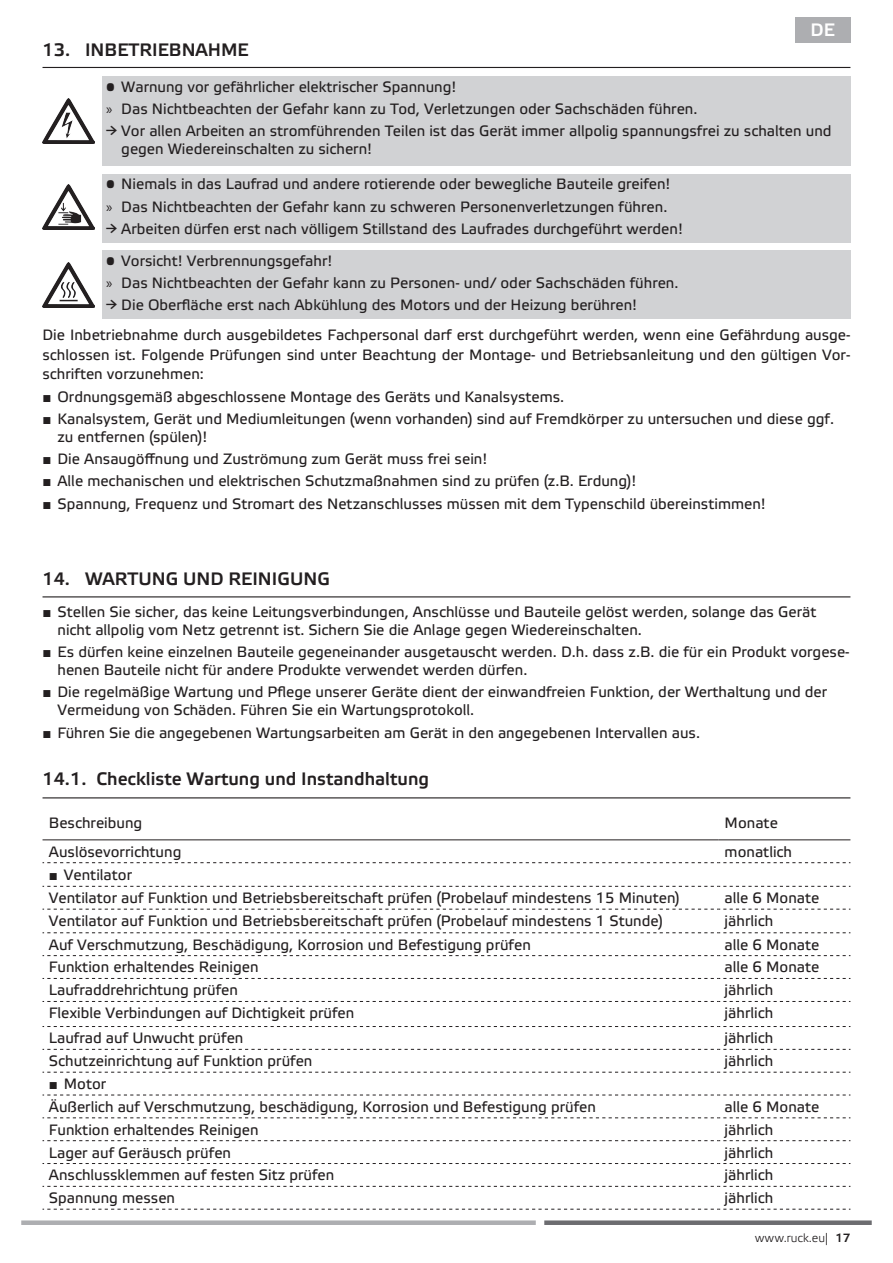
<style>
.page{position:relative;width:893px;height:1263px;background:#fff}
.page>*{position:absolute;margin:0;border:0;box-sizing:border-box;transform-origin:0 0}
.t1{font:500 18px "Etelka";color:#231f20}
.t2{font:500 18px "Etelka";color:#fff}
.t3{font:15px/18px "Etelka Text";color:#231f20}
.t4{font:300 12px "Etelka";color:#231f20}
.s1{font-family:"Myriad Pro"}
.s2{font-family:"Arial"}
.s3{font-weight:500}
</style>
<div class="page">
<div style="left:21px;top:1220px;width:515px;height:5px;background:#adaeb1"></div>
<div style="left:544px;top:1220px;width:328px;height:5px;background:#6c6c70"></div>
<img style="left:43px;top:184px;width:51px;height:46px">
<img style="left:43px;top:262px;width:51px;height:45px">
<img style="left:43px;top:99px;width:51px;height:45px">
<div style="left:795px;top:17px;width:55px;height:26px;background:#adaeb1"></div>
<div style="left:102px;top:251px;width:748px;height:68px;background:#d1d2d4"></div>
<div style="left:102px;top:174px;width:748px;height:68px;background:#d1d2d4"></div>
<div style="left:102px;top:77px;width:748px;height:89px;background:#d1d2d4"></div>
<hr style="left:43px;top:839px;width:676px;height:1px;background:#231f20">
<hr style="left:719px;top:839px;width:131px;height:1px;background:#231f20">
<svg style="left:43px;top:886px;width:807px;height:1px"></svg>
<svg style="left:43px;top:909px;width:807px;height:1px"></svg>
<svg style="left:43px;top:932px;width:807px;height:1px"></svg>
<svg style="left:43px;top:955px;width:807px;height:1px"></svg>
<svg style="left:43px;top:978px;width:807px;height:1px"></svg>
<svg style="left:43px;top:1001px;width:807px;height:1px"></svg>
<svg style="left:43px;top:1026px;width:807px;height:1px"></svg>
<svg style="left:43px;top:1049px;width:807px;height:1px"></svg>
<svg style="left:43px;top:1072px;width:807px;height:1px"></svg>
<svg style="left:43px;top:1095px;width:807px;height:1px"></svg>
<svg style="left:43px;top:1117px;width:807px;height:1px"></svg>
<svg style="left:43px;top:1140px;width:807px;height:1px"></svg>
<svg style="left:43px;top:1163px;width:807px;height:1px"></svg>
<svg style="left:43px;top:1186px;width:807px;height:1px"></svg>
<svg style="left:43px;top:1209px;width:807px;height:1px"></svg>
<svg style="left:43px;top:862px;width:807px;height:1px"></svg>
<hr style="left:43px;top:67px;width:807px;height:1px;background:#231f20">
<hr style="left:43px;top:596px;width:807px;height:1px;background:#231f20">
<hr style="left:43px;top:797px;width:807px;height:1px;background:#231f20">
<p class="t2" style="left:811px;top:20px;width:26px">DE</p>
<p class="t1" style="left:43px;top:39px;width:208px">13. INBETRIEBNAHME</p>
<p class="t3" style="left:106px;top:76px;width:593px;line-height:22.2px">• Warnung vor gefährlicher elektrischer Spannung!<br><span class="s1">»</span> Das Nichtbeachten der Gefahr kann zu Tod, Verletzungen oder Sachschäden führen.</p>
<p class="t3" style="left:121px;top:123px;width:712px;text-indent:-15px">→ Vor allen Arbeiten an stromführenden Teilen ist das Gerät immer allpolig spannungsfrei zu schalten und gegen Wiedereinschalten zu sichern!</p>
<p class="t3" style="left:106px;top:174px;width:566px;line-height:22.2px">• Niemals in das Laufrad und andere rotierende oder bewegliche Bauteile greifen! <span class="s1">»</span> Das Nichtbeachten der Gefahr kann zu schweren Personenverletzungen führen.</p>
<p class="t3" style="left:106px;top:220px;width:578px">→ Arbeiten dürfen erst nach völligem Stillstand des Laufrades durchgeführt werden!</p>
<p class="t3" style="left:106px;top:250px;width:574px;line-height:22.2px">• Vorsicht! Verbrennungsgefahr!<br><span class="s1">»</span> Das Nichtbeachten der Gefahr kann zu Personen- und/ oder Sachschäden führen.</p>
<p class="t3" style="left:43px;top:291px;width:809px;line-height:29.8px;text-indent:64px">→ Die Oberfläche erst nach Abkühlung des Motors und der Heizung berühren!<br>Die Inbetriebnahme durch ausgebildetes Fachpersonal darf erst durchgeführt werden, wenn eine Gefährdung ausge-</p>
<p class="t3" style="left:43px;top:346px;width:809px;line-height:19.5px">schlossen ist. Folgende Prüfungen sind unter Beachtung der Montage- und Betriebsanleitung und den gültigen Vor&shy;schriften vorzunehmen:</p>
<p class="t3" style="left:43px;top:388px;width:523px"><span class="s2">■</span> Ordnungsgemäß abgeschlossene Montage des Geräts und Kanalsystems.</p>
<p class="t3" style="left:58px;top:410px;width:778px;text-indent:-15px"><span class="s2">■</span> Kanalsystem, Gerät und Mediumleitungen (wenn vorhanden) sind auf Fremdkörper zu untersuchen und diese ggf. zu entfernen (spülen)!</p>
<p class="t3" style="left:43px;top:451px;width:446px"><span class="s2">■</span> Die Ansaugöffnung und Zuströmung zum Gerät muss frei sein!</p>
<p class="t3" style="left:43px;top:473px;width:595px"><span class="s2">■</span> Alle mechanischen und elektrischen Schutzmaßnahmen sind zu prüfen (z.B. Erdung)!</p>
<p class="t3" style="left:43px;top:495px;width:725px"><span class="s2">■</span> Spannung, Frequenz und Stromart des Netzanschlusses müssen mit dem Typenschild übereinstimmen!</p>
<p class="t1" style="left:43px;top:568px;width:289px">14. WARTUNG UND REINIGUNG</p>
<p class="t3" style="left:58px;top:603px;width:760px;text-indent:-15px"><span class="s2">■</span> Stellen Sie sicher, das keine Leitungsverbindungen, Anschlüsse und Bauteile gelöst werden, solange das Gerät nicht allpolig vom Netz getrennt ist. Sichern Sie die Anlage gegen Wiedereinschalten.</p>
<p class="t3" style="left:58px;top:643px;width:794px;text-indent:-15px"><span class="s2">■</span> Es dürfen keine einzelnen Bauteile gegeneinander ausgetauscht werden. D.h. dass z.B. die für ein Produkt vorgese&shy;henen Bauteile nicht für andere Produkte verwendet werden dürfen.</p>
<p class="t3" style="left:58px;top:684px;width:771px;text-indent:-15px"><span class="s2">■</span> Die regelmäßige Wartung und Pflege unserer Geräte dient der einwandfreien Funktion, der Werthaltung und der<br>Vermeidung von Schäden. Führen Sie ein Wartungsprotokoll.</p>
<p class="t3" style="left:43px;top:724px;width:659px"><span class="s2">■</span> Führen Sie die angegebenen Wartungsarbeiten am Gerät in den angegebenen Intervallen aus.</p>
<p class="t1" style="left:43px;top:768px;width:388px">14.1. Checkliste Wartung und Instandhaltung</p>
<p class="t3" style="left:49px;top:815px;width:95px">Beschreibung</p>
<p class="t3" style="left:725px;top:815px;width:55px">Monate</p>
<p class="t3" style="left:49px;top:843px;width:134px">Auslösevorrichtung</p>
<p class="t3" style="left:725px;top:843px;width:69px">monatlich</p>
<p class="t3" style="left:49px;top:863px;width:632px;line-height:23.5px"><span class="s2">■</span> Ventilator<br>Ventilator auf Funktion und Betriebsbereitschaft prüfen (Probelauf mindestens 15 Minuten)</p>
<p class="t3" style="left:725px;top:890px;width:96px">alle 6 Monate</p>
<p class="t3" style="left:49px;top:912px;width:615px">Ventilator auf Funktion und Betriebsbereitschaft prüfen (Probelauf mindestens 1 Stunde)</p>
<p class="t3" style="left:725px;top:912px;width:50px">jährlich</p>
<p class="t3" style="left:49px;top:936px;width:483px">Auf Verschmutzung, Beschädigung, Korrosion und Befestigung prüfen</p>
<p class="t3" style="left:725px;top:936px;width:96px">alle 6 Monate</p>
<p class="t3" style="left:49px;top:959px;width:211px">Funktion erhaltendes Reinigen</p>
<p class="t3" style="left:725px;top:959px;width:96px">alle 6 Monate</p>
<p class="t3" style="left:49px;top:982px;width:191px">Laufraddrehrichtung prüfen</p>
<p class="t3" style="left:725px;top:982px;width:50px">jährlich</p>
<p class="t3" style="left:49px;top:1005px;width:307px">Flexible Verbindungen auf Dichtigkeit prüfen</p>
<p class="t3" style="left:725px;top:1005px;width:50px">jährlich</p>
<p class="t3" style="left:49px;top:1030px;width:196px">Laufrad auf Unwucht prüfen</p>
<p class="t3" style="left:725px;top:1030px;width:50px">jährlich</p>
<p class="t3" style="left:49px;top:1053px;width:265px">Schutzeinrichtung auf Funktion prüfen</p>
<p class="t3" style="left:725px;top:1053px;width:50px">jährlich</p>
<p class="t3" style="left:49px;top:1073px;width:549px;line-height:22.8px"><span class="s2">■</span> Motor<br>Äußerlich auf Verschmutzung, beschädigung, Korrosion und Befestigung prüfen</p>
<p class="t3" style="left:725px;top:1098px;width:96px">alle 6 Monate</p>
<p class="t3" style="left:49px;top:1121px;width:211px">Funktion erhaltendes Reinigen</p>
<p class="t3" style="left:725px;top:1121px;width:50px">jährlich</p>
<p class="t3" style="left:49px;top:1144px;width:184px">Lager auf Geräusch prüfen</p>
<p class="t3" style="left:725px;top:1144px;width:50px">jährlich</p>
<p class="t3" style="left:49px;top:1167px;width:287px">Anschlussklemmen auf festen Sitz prüfen</p>
<p class="t3" style="left:725px;top:1167px;width:50px">jährlich</p>
<p class="t3" style="left:49px;top:1190px;width:128px">Spannung messen</p>
<p class="t3" style="left:725px;top:1190px;width:50px">jährlich</p>
<p class="t4" style="left:755px;top:1231px;width:97px">www.ruck.eu| <span class="s3">17</span></p>
</div>
